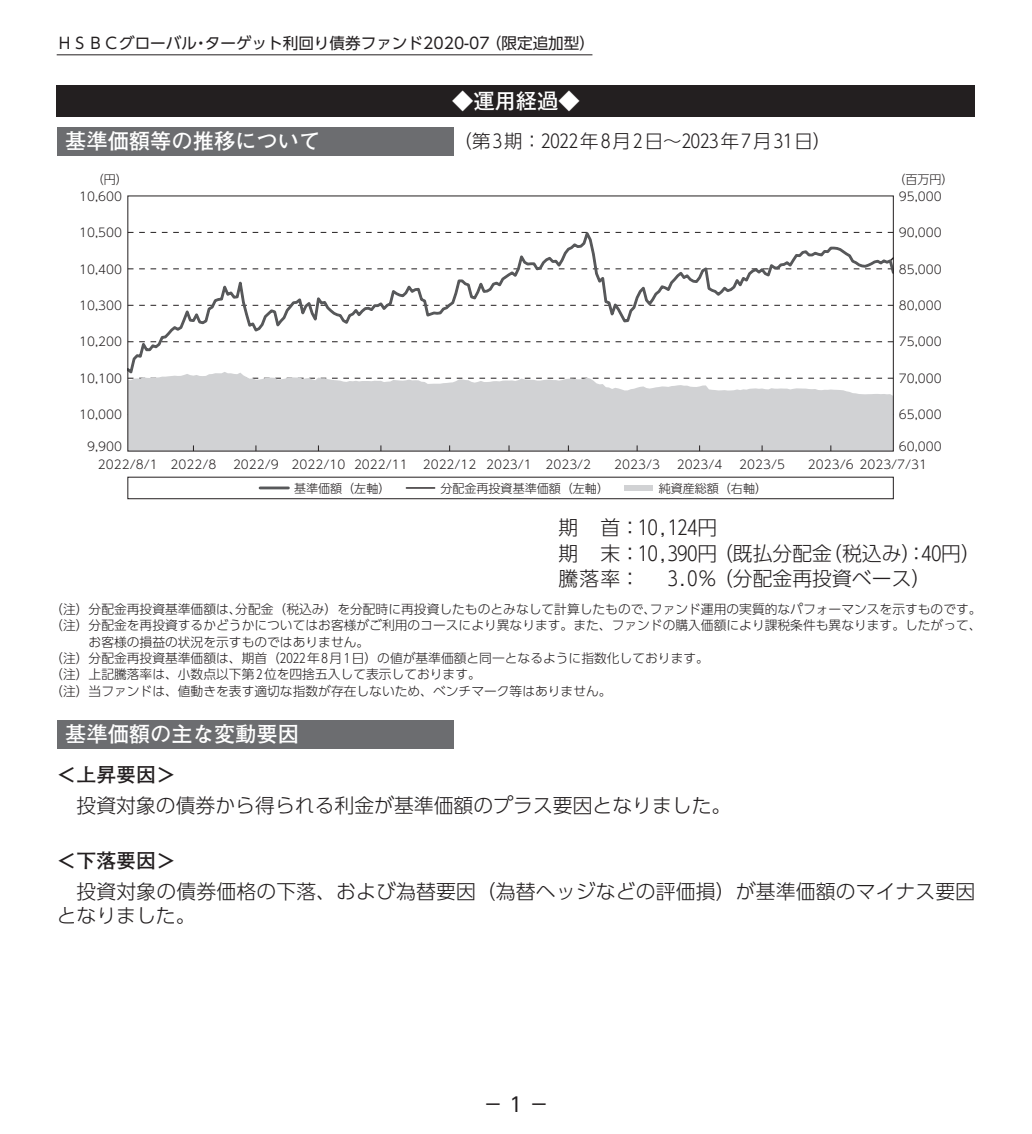
<style>
.page{position:relative;width:1032px;height:1134px;background:#fff}
.page>*{position:absolute;margin:0;border:0;box-sizing:border-box;transform-origin:0 0}
.t1{font:700 21.2px "Futo Go B101 Pro";color:#fff}
.t2{font:300 19.8px/25.6px "UD Shin Go Pro";color:#231f20}
.t3{font:700 19.8px "Futo Go B101 Pro";color:#231f20}
.t4{font:19.8px "UD Shin Go Pro";color:#231f20}
.t5{font:300 18.4px "UD Shin Go Pro";letter-spacing:.06em;color:#231f20}
.t6{font:15.6px "UD Shin Go Pro";color:#231f20}
.t7{font:300 12.8px "UD Shin Go Pro";color:#231f20}
.t8{font:300 12px "UD Shin Go Pro";color:#231f20}
</style>
<div class="page">
<div style="left:57px;top:85px;width:918px;height:31px;background:#231f20"></div>
<div style="left:57px;top:127px;width:397px;height:28px;background:#6c6d70"></div>
<div style="left:625px;top:485px;width:28px;height:6px;background:#d1d2d4"></div>
<hr style="left:260px;top:486px;width:28px;height:3px;background:#57585a">
<hr style="left:406px;top:487px;width:29px;height:2px;background:#231f20">
<div style="left:128px;top:477px;width:765px;height:22px;border:1px solid #231f20"></div>
<svg style="left:130px;top:377px;width:761px;height:72px;background:#d3d4d6"></svg>
<svg style="left:130px;top:231px;width:761px;height:146px"></svg>
<div style="left:57px;top:720px;width:397px;height:28px;background:#6c6d70"></div>
<hr style="left:57px;top:54px;width:535px;height:1px;background:#231f20">
<p class="t6" style="left:57px;top:31px;width:540px">ＨＳＢＣグローバル・ターゲット利回り債券ファンド2020-07（限定追加型）</p>
<h1 class="t1" style="left:452px;top:84px;width:129px">◆運用経過◆</h1>
<h1 class="t1" style="left:65px;top:124px;width:257px">基準価額等の推移について</h1>
<h3 class="t5" style="left:454px;top:126px;width:379px">（第 3期：2022年 8月 2日～2023年 7月 31日）</h3>
<p class="t8" style="left:92px;top:170px;width:38px">（円）</p>
<p class="t8" style="left:893px;top:170px;width:62px">（百万円）</p>
<p class="t8" style="left:79px;top:186px;width:44px">10,600</p>
<p class="t8" style="left:899px;top:186px;width:44px">95,000</p>
<p class="t8" style="left:79px;top:223px;width:44px">10,500</p>
<p class="t8" style="left:899px;top:223px;width:44px">90,000</p>
<p class="t8" style="left:79px;top:259px;width:44px">10,400</p>
<p class="t8" style="left:899px;top:259px;width:44px">85,000</p>
<p class="t8" style="left:79px;top:296px;width:44px">10,300</p>
<p class="t8" style="left:899px;top:296px;width:44px">80,000</p>
<p class="t8" style="left:79px;top:332px;width:44px">10,200</p>
<p class="t8" style="left:899px;top:332px;width:44px">75,000</p>
<p class="t8" style="left:79px;top:369px;width:44px">10,100</p>
<p class="t8" style="left:899px;top:369px;width:44px">70,000</p>
<p class="t8" style="left:79px;top:405px;width:44px">10,000</p>
<p class="t8" style="left:899px;top:405px;width:44px">65,000</p>
<p class="t8" style="left:87px;top:437px;width:36px">9,900</p>
<p class="t8" style="left:899px;top:437px;width:44px">60,000</p>
<p class="t8" style="left:98px;top:455px;width:120px">2022/8/1 2022/8</p>
<p class="t8" style="left:233px;top:455px;width:360px">2022/9 2022/10 2022/11 2022/12 2023/1 2023/2</p>
<p class="t8" style="left:614px;top:455px;width:47px">2023/3</p>
<p class="t8" style="left:677px;top:455px;width:47px">2023/4</p>
<p class="t8" style="left:739px;top:455px;width:47px">2023/5</p>
<p class="t8" style="left:808px;top:455px;width:121px">2023/6 2023/7/31</p>
<p class="t8" style="left:294px;top:478px;width:98px">基準価額（左軸）</p>
<p class="t8" style="left:440px;top:478px;width:170px">分配金再投資基準価額（左軸）</p>
<p class="t8" style="left:659px;top:478px;width:110px">純資産総額（右軸）</p>
<h2 class="t2" style="left:558px;top:514px;width:424px">期 首：10,124円<br>期 末：10,390円（既払分配金（税込み）：40円）騰落率：</h2>
<h2 class="t2" style="left:668px;top:565px;width:265px">3.0％（分配金再投資ベース）</h2>
<p class="t7" style="left:50px;top:599px;width:933px">（注）分配金再投資基準価額は、分配金（税込み）を分配時に再投資したものとみなして計算したもので、ファンド運用の実質的なパフォーマンスを示すものです。</p>
<p class="t7" style="left:50px;top:615px;width:933px">（注）分配金を再投資するかどうかについてはお客様がご利用のコースにより異なります。また、ファンドの購入価額により課税条件も異なります。したがって、</p>
<p class="t7" style="left:89px;top:631px;width:282px">お客様の損益の状況を示すものではありません。</p>
<p class="t7" style="left:50px;top:648px;width:660px">（注）分配金再投資基準価額は、期首（2022年 8月 1日）の値が基準価額と同一となるように指数化しております。</p>
<p class="t7" style="left:50px;top:664px;width:432px">（注）上記騰落率は、小数点以下第 2位を四捨五入して表示しております。</p>
<p class="t7" style="left:50px;top:680px;width:563px">（注）当ファンドは、値動きを表す適切な指数が存在しないため、ベンチマーク等はありません。</p>
<h1 class="t1" style="left:65px;top:717px;width:235px">基準価額の主な変動要因</h1>
<h2 class="t3" style="left:57px;top:759px;width:121px">＜上昇要因＞</h2>
<h2 class="t2" style="left:77px;top:792px;width:656px">投資対象の債券から得られる利金が基準価額のプラス要因となりました。</h2>
<h2 class="t3" style="left:57px;top:844px;width:121px">＜下落要因＞</h2>
<h2 class="t2" style="left:57px;top:878px;width:920px;line-height:24.4px;text-indent:20px">投資対象の債券価格の下落、および為替要因（為替ヘッジなどの評価損）が基準価額のマイナス要因となりました。</h2>
<h2 class="t4" style="left:483px;top:1088px;width:67px">－ 1 －</h2>
</div>
